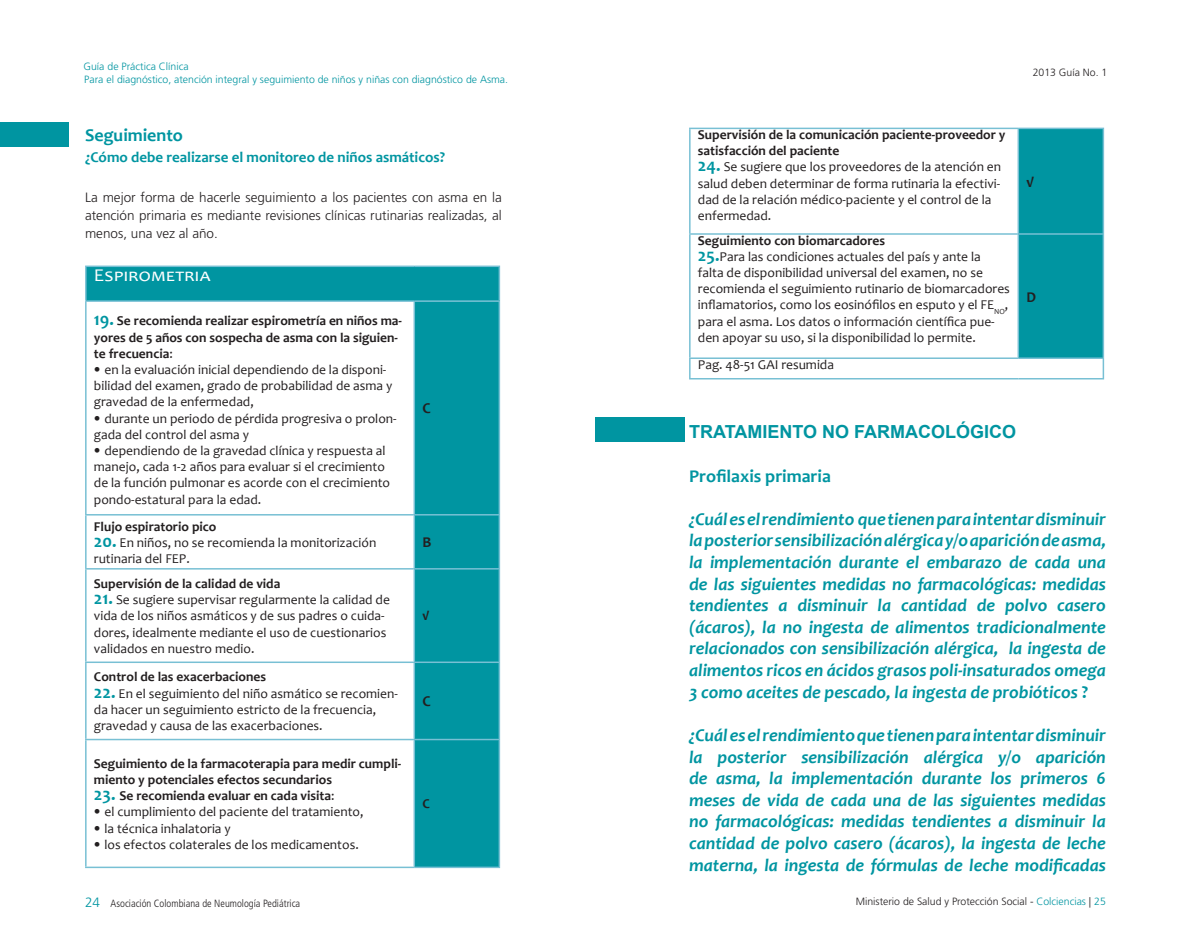
<style>
.page{position:relative;width:1191px;height:936px;background:#fff}
.page>*{position:absolute;margin:0;border:0;box-sizing:border-box;transform-origin:0 0}
.t1{font:italic 700 18px/21.6px "Candara";color:#0095a1;text-align:justify}
.t2{font:700 18px "Candara";color:#0095a1}
.t3{font:700 18px "Arial";color:#0095a1}
.t4{font:18px "Candara";letter-spacing:.02em;color:#fff;scale:1.1 1}
.t5{font:700 15px "Candara";color:#0095a1}
.t6{font:700 15px "Candara";color:#231f20}
.t7{font:13.5px/16.2px "Candara";color:#231f20}
.t8{font:700 13.5px/16.2px "Candara";color:#231f20}
.t9{font:300 13.5px/18px "Frutiger LT Std";color:#231f20;text-align:justify}
.t10{font:300 10.5px/12.6px "Frutiger LT Std";color:#0095a1}
.t11{font:300 10.5px "Frutiger LT Std";color:#231f20}
.t12{font:300 condensed 10.5px "Frutiger LT Std";color:#231f20}
.s1{font-size:18px;color:#0095a1}
.s2{font-weight:400}
.s3{font-family:"Frutiger LT Std";font-weight:300}
.s4{font-weight:700;font-size:18px;color:#0095a1}
.s5{font-weight:700}
.s6{font-style:normal}
.s7{font-stretch:normal;font-size:13.5px;color:#0095a1}
.s8{color:#0095a1}
</style>
<div class="page">
<div style="left:86px;top:266px;width:413px;height:35px;background:#0095a1"></div>
<div style="left:415px;top:302px;width:83px;height:564px;background:#0095a1"></div>
<hr style="left:85px;top:265px;width:329px;height:2px;background:#78c0d4">
<hr style="left:85px;top:267px;width:2px;height:33px;background:#78c0d4">
<hr style="left:414px;top:265px;width:86px;height:2px;background:#78c0d4">
<hr style="left:498px;top:267px;width:2px;height:33px;background:#78c0d4">
<hr style="left:85px;top:300px;width:329px;height:2px;background:#78c0d4">
<hr style="left:85px;top:302px;width:2px;height:212px;background:#78c0d4">
<hr style="left:414px;top:300px;width:86px;height:2px;background:#78c0d4">
<hr style="left:413px;top:302px;width:2px;height:212px;background:#78c0d4">
<hr style="left:498px;top:302px;width:2px;height:212px;background:#78c0d4">
<hr style="left:85px;top:514px;width:329px;height:1px;background:#78c0d4">
<hr style="left:85px;top:515px;width:2px;height:53px;background:#78c0d4">
<hr style="left:414px;top:514px;width:86px;height:1px;background:#78c0d4">
<hr style="left:413px;top:515px;width:2px;height:53px;background:#78c0d4">
<hr style="left:498px;top:515px;width:2px;height:53px;background:#78c0d4">
<hr style="left:85px;top:568px;width:329px;height:1px;background:#78c0d4">
<hr style="left:85px;top:569px;width:2px;height:92px;background:#78c0d4">
<hr style="left:414px;top:568px;width:86px;height:1px;background:#78c0d4">
<hr style="left:413px;top:569px;width:2px;height:92px;background:#78c0d4">
<hr style="left:498px;top:569px;width:2px;height:92px;background:#78c0d4">
<hr style="left:85px;top:661px;width:329px;height:2px;background:#78c0d4">
<hr style="left:85px;top:663px;width:2px;height:75px;background:#78c0d4">
<hr style="left:414px;top:661px;width:86px;height:2px;background:#78c0d4">
<hr style="left:413px;top:663px;width:2px;height:75px;background:#78c0d4">
<hr style="left:498px;top:663px;width:2px;height:75px;background:#78c0d4">
<hr style="left:85px;top:738px;width:329px;height:2px;background:#78c0d4">
<hr style="left:85px;top:740px;width:2px;height:126px;background:#78c0d4">
<hr style="left:414px;top:738px;width:86px;height:2px;background:#78c0d4">
<hr style="left:413px;top:740px;width:2px;height:126px;background:#78c0d4">
<hr style="left:498px;top:740px;width:2px;height:126px;background:#78c0d4">
<hr style="left:85px;top:866px;width:329px;height:2px;background:#78c0d4">
<hr style="left:414px;top:866px;width:86px;height:2px;background:#78c0d4">
<hr style="left:689px;top:128px;width:329px;height:1px;background:#78c0d4">
<hr style="left:689px;top:129px;width:1px;height:104px;background:#78c0d4">
<hr style="left:1017px;top:129px;width:2px;height:104px;background:#78c0d4">
<hr style="left:689px;top:233px;width:329px;height:2px;background:#78c0d4">
<hr style="left:689px;top:235px;width:1px;height:122px;background:#78c0d4">
<hr style="left:1017px;top:235px;width:2px;height:122px;background:#78c0d4">
<hr style="left:689px;top:357px;width:329px;height:2px;background:#78c0d4">
<svg style="left:689px;top:359px;width:1px;height:19px"></svg>
<svg style="left:1018px;top:128px;width:86px;height:250px;background:#189eaa"></svg>
<hr style="left:689px;top:378px;width:329px;height:1px;background:#78c0d4">
<hr style="left:1018px;top:378px;width:86px;height:1px;background:#78c0d4">
<div style="left:0;top:122px;width:68px;height:24px;background:#0095a1"></div>
<div style="left:595px;top:417px;width:90px;height:25px;background:#0095a1"></div>
<p class="t10" style="left:84px;top:60px;width:426px">Guía de Práctica Clínica<br>Para el diagnóstico, atención integral y seguimiento de niños y niñas con diagnóstico de Asma.</p>
<p class="t11" style="left:1032px;top:66px;width:76px">2013 Guía No. 1</p>
<h1 class="t2" style="left:85px;top:123px;width:99px">Seguimiento</h1>
<p class="t5" style="left:85px;top:148px;width:361px">¿Cómo debe realizarse el monitoreo de niños asmáticos?</p>
<p class="t9" style="left:85px;top:188px;width:418px">La mejor forma de hacerle seguimiento a los pacientes con asma en la atención primaria es mediante revisiones clínicas rutinarias realizadas, al menos, una vez al año.</p>
<h1 class="t4" style="left:94px;top:264px;width:106px">Espirometria</h1>
<p class="t8" style="left:94px;top:312px;width:309px"><span class="s1">19.</span> Se recomienda realizar espirometría en niños ma&shy;yores de 5 años con sospecha de asma con la siguien&shy;te frecuencia<span class="s2">:</span></p>
<p class="t7" style="left:94px;top:361px;width:300px"><span class="s3">•</span> en la evaluación inicial dependiendo de la disponi&shy;bilidad del examen, grado de probabilidad de asma y gravedad de la enfermedad,</p>
<p class="t7" style="left:94px;top:410px;width:304px"><span class="s3">•</span> durante un periodo de pérdida progresiva o prolon&shy;gada del control del asma y</p>
<p class="t7" style="left:94px;top:442px;width:298px"><span class="s3">•</span> dependiendo de la gravedad clínica y respuesta al manejo, cada 1-2 años para evaluar si el crecimiento de la función pulmonar es acorde con el crecimiento pondo-estatural para la edad.</p>
<p class="t6" style="left:422px;top:399px;width:10px">C</p>
<p class="t8" style="left:94px;top:518px;width:124px">Flujo espiratorio pico</p>
<p class="t7" style="left:94px;top:534px;width:284px"><span class="s4">20.</span> En niños, no se recomienda la monitorización rutinaria del FEP.</p>
<p class="t6" style="left:422px;top:533px;width:10px">B</p>
<p class="t8" style="left:94px;top:575px;width:188px">Supervisión de la calidad de vida</p>
<p class="t7" style="left:94px;top:591px;width:297px"><span class="s4">21.</span> Se sugiere supervisar regularmente la calidad de vida de los niños asmáticos y de sus padres o cuida&shy;dores, idealmente mediante el uso de cuestionarios validados en nuestro medio.</p>
<p class="t8" style="left:422px;top:607px;width:8px">√</p>
<p class="t8" style="left:94px;top:668px;width:174px">Control de las exacerbaciones</p>
<p class="t7" style="left:94px;top:685px;width:305px"><span class="s4">22.</span> En el seguimiento del niño asmático se recomien&shy;da hacer un seguimiento estricto de la frecuencia, gravedad y causa de las exacerbaciones.</p>
<p class="t6" style="left:422px;top:692px;width:10px">C</p>
<p class="t8" style="left:94px;top:755px;width:309px">Seguimiento de la farmacoterapia para medir cumpli&shy;miento y potenciales efectos secundarios</p>
<p class="t8" style="left:94px;top:787px;width:242px"><span class="s1">23.</span> Se recomienda evaluar en cada visita<span class="s2">:</span></p>
<p class="t7" style="left:94px;top:803px;width:271px"><span class="s3">•</span> el cumplimiento del paciente del tratamiento,</p>
<p class="t7" style="left:94px;top:820px;width:138px"><span class="s3">•</span> la técnica inhalatoria y</p>
<p class="t7" style="left:94px;top:836px;width:266px"><span class="s3">•</span> los efectos colaterales de los medicamentos.</p>
<p class="t8" style="left:422px;top:795px;width:9px">C</p>
<p class="t8" style="left:698px;top:126px;width:309px">Supervisión de la comunicación paciente-proveedor y satisfacción del paciente</p>
<p class="t7" style="left:698px;top:159px;width:305px"><span class="s4">24.</span> Se sugiere que los proveedores de la atención en salud deben determinar de forma rutinaria la efectivi&shy;dad de la relación médico-paciente y el control de la enfermedad.</p>
<p class="t7" style="left:698px;top:232px;width:313px"><span class="s5">Seguimiento con biomarcadores<br></span><span class="s4">25.</span>Para las condiciones actuales del país y ante la falta de disponibilidad universal del examen, no se recomienda el seguimiento rutinario de biomarcadores inflamatorios, como los eosinófilos en esputo y el FE<sub>NO</sub>, para el asma. Los datos o información científica pue&shy;den apoyar su uso, si la disponibilidad lo permite.</p>
<p class="t7" style="left:698px;top:356px;width:138px">Pag. 48-51 GAI resumida</p>
<p class="t6" style="left:1026px;top:172px;width:9px">√</p>
<p class="t6" style="left:1026px;top:287px;width:11px">D</p>
<h1 class="t3" style="left:689px;top:420px;width:328px">TRATAMIENTO NO FARMACOLÓGICO</h1>
<h1 class="t2" style="left:689px;top:464px;width:143px">Profilaxis primaria</h1>
<p class="t1" style="left:689px;top:508px;width:418px">¿Cuál es el rendimiento que tienen para intentar disminuir la posterior sensibilización alérgica y/o aparición de asma, la implementación durante el embarazo de cada una de las siguientes medidas no farmacológicas: medidas tendientes a disminuir la cantidad de polvo casero (ácaros), la no ingesta de alimentos tradicionalmente relacionados con sensibilización alérgica, la ingesta de alimentos ricos en ácidos grasos poli-insaturados omega 3 como aceites de pescado, la ingesta de probióticos <span class="s6">?</span></p>
<p class="t1" style="left:689px;top:724px;width:418px">¿Cuál es el rendimiento que tienen para intentar disminuir la posterior sensibilización alérgica y/o aparición de asma, la implementación durante los primeros 6 meses de vida de cada una de las siguientes medidas no farmacológicas: medidas tendientes a disminuir la cantidad de polvo casero (ácaros), la ingesta de leche materna, la ingesta de fórmulas de leche modificadas</p>
<p class="t12" style="left:85px;top:897px;width:217px"><span class="s7">24</span> Asociación Colombiana de Neumología Pediátrica</p>
<p class="t11" style="left:855px;top:895px;width:252px">Ministerio de Salud y Protección Social - <span class="s8">Colciencias</span> | <span class="s8">25</span></p>
</div>
